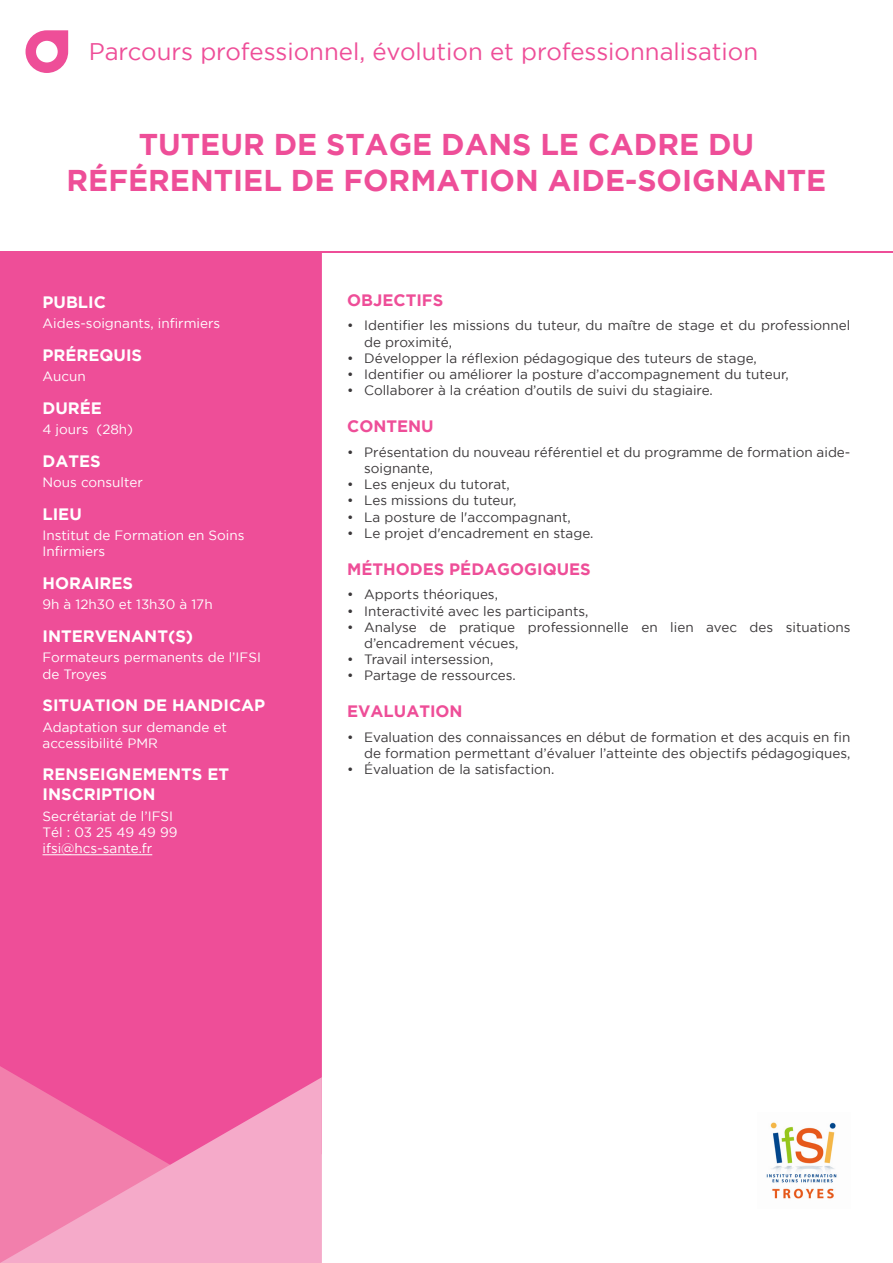
<style>
.page{position:relative;width:893px;height:1263px;background:#fff}
.page>*{position:absolute;margin:0;border:0;box-sizing:border-box;transform-origin:0 0}
.Titre_formation{font:700 30px/36px "Gotham";color:#ee4e98;text-align:center}
.t1{font:24px "Gotham";color:#ee4e98}
.Titre_blanc_gauche{font:700 16.5px/19.8px "Gotham";color:#fff}
.Titre_bleu{font:700 16.5px "Gotham";color:#ee4e98}
.t2{font:13.5px/16.2px "Gotham";color:#3a3739}
.Texte_blanc_gauche{font:13.5px/16.2px "Gotham";color:#fff}
</style>
<div class="page">
<div style="left:0;top:253px;width:322px;height:824px;background:#ee4e98"></div>
<svg style="left:26px;top:30px;width:42px;height:43px"></svg>
<div style="left:0;top:1066px;width:172px;height:11px;background:#ee4e98"></div>
<svg style="left:0;top:1077px;width:322px;height:186px;background:#f288b5"></svg>
<hr style="left:0;top:251px;width:893px;height:2px;background:#ee4e98">
<hr style="left:43px;top:854px;width:109px;height:1px;background:#fff">
<img style="left:766px;top:1122px;width:71px;height:77px">
<h2 class="t1" style="left:89px;top:39px;width:671px">Parcours professionnel, évolution et professionnalisation</h2>
<p class="Titre_formation" style="left:67px;top:126px;width:761px">TUTEUR DE STAGE DANS LE CADRE DU<br>RÉFÉRENTIEL DE FORMATION AIDE-SOIGNANTE</p>
<p class="Titre_blanc_gauche" style="left:43px;top:291px;width:65px">PUBLIC</p>
<p class="Texte_blanc_gauche" style="left:43px;top:315px;width:179px">Aides-soignants, infirmiers</p>
<p class="Titre_blanc_gauche" style="left:43px;top:344px;width:101px">PRÉREQUIS</p>
<p class="Texte_blanc_gauche" style="left:43px;top:368px;width:45px">Aucun</p>
<p class="Titre_blanc_gauche" style="left:43px;top:397px;width:61px">DURÉE</p>
<p class="Texte_blanc_gauche" style="left:43px;top:421px;width:92px">4 jours (28h)</p>
<p class="Titre_blanc_gauche" style="left:43px;top:450px;width:60px">DATES</p>
<p class="Texte_blanc_gauche" style="left:43px;top:474px;width:102px">Nous consulter</p>
<p class="Titre_blanc_gauche" style="left:43px;top:503px;width:41px">LIEU</p>
<p class="Texte_blanc_gauche" style="left:43px;top:527px;width:203px">Institut de Formation en Soins<br>Infirmiers</p>
<p class="Titre_blanc_gauche" style="left:43px;top:573px;width:92px">HORAIRES</p>
<p class="Texte_blanc_gauche" style="left:43px;top:596px;width:172px">9h à 12h30 et 13h30 à 17h</p>
<p class="Titre_blanc_gauche" style="left:43px;top:626px;width:152px">INTERVENANT(S)</p>
<p class="Texte_blanc_gauche" style="left:43px;top:649px;width:220px">Formateurs permanents de l’IFSI de Troyes</p>
<p class="Titre_blanc_gauche" style="left:43px;top:695px;width:224px">SITUATION DE HANDICAP</p>
<p class="Texte_blanc_gauche" style="left:43px;top:718px;width:186px">Adaptation sur demande et accessibilité PMR</p>
<p class="Titre_blanc_gauche" style="left:43px;top:764px;width:188px">RENSEIGNEMENTS ET<br>INSCRIPTION</p>
<p class="Texte_blanc_gauche" style="left:43px;top:807px;width:132px">Secrétariat de l’IFSI</p>
<p class="Texte_blanc_gauche" style="left:43px;top:824px;width:136px">Tél : 03 25 49 49 99</p>
<p class="Texte_blanc_gauche" style="left:43px;top:840px;width:111px">ifsi@hcs-sante.fr</p>
<p class="Titre_bleu" style="left:347px;top:290px;width:98px">OBJECTIFS</p>
<p class="t2" style="left:364px;top:317px;width:488px;text-indent:-17px">• Identifier les missions du tuteur, du maître de stage et du professionnel de proximité,</p>
<p class="t2" style="left:347px;top:350px;width:411px">• Développer la réflexion pédagogique des tuteurs de stage,</p>
<p class="t2" style="left:347px;top:366px;width:443px">• Identifier ou améliorer la posture d’accompagnement du tuteur,</p>
<p class="t2" style="left:347px;top:382px;width:367px">• Collaborer à la création d’outils de suivi du stagiaire.</p>
<p class="Titre_bleu" style="left:347px;top:417px;width:88px">CONTENU</p>
<p class="t2" style="left:364px;top:444px;width:488px;text-indent:-17px">• Présentation du nouveau référentiel et du programme de formation aide&shy;soignante,</p>
<p class="t2" style="left:347px;top:476px;width:164px">• Les enjeux du tutorat,</p>
<p class="t2" style="left:347px;top:492px;width:171px">• Les missions du tuteur,</p>
<p class="t2" style="left:347px;top:508px;width:225px">• La posture de l'accompagnant,</p>
<p class="t2" style="left:347px;top:525px;width:248px">• Le projet d'encadrement en stage.</p>
<p class="Titre_bleu" style="left:347px;top:559px;width:245px">MÉTHODES PÉDAGOGIQUES</p>
<p class="t2" style="left:347px;top:586px;width:152px">• Apports théoriques,</p>
<p class="t2" style="left:347px;top:602px;width:243px">• Interactivité avec les participants,</p>
<p class="t2" style="left:364px;top:619px;width:488px;text-indent:-17px">• Analyse de pratique professionnelle en lien avec des situations d’encadrement vécues,</p>
<p class="t2" style="left:347px;top:651px;width:148px">• Travail intersession,</p>
<p class="t2" style="left:347px;top:667px;width:170px">• Partage de ressources.</p>
<p class="Titre_bleu" style="left:347px;top:702px;width:117px">EVALUATION</p>
<p class="t2" style="left:347px;top:729px;width:505px;text-align:right">• Evaluation des connaissances en début de formation et des acquis en fin de formation permettant d’évaluer l’atteinte des objectifs pédagogiques,</p>
<p class="t2" style="left:347px;top:761px;width:209px">• Évaluation de la satisfaction.</p>
</div>
